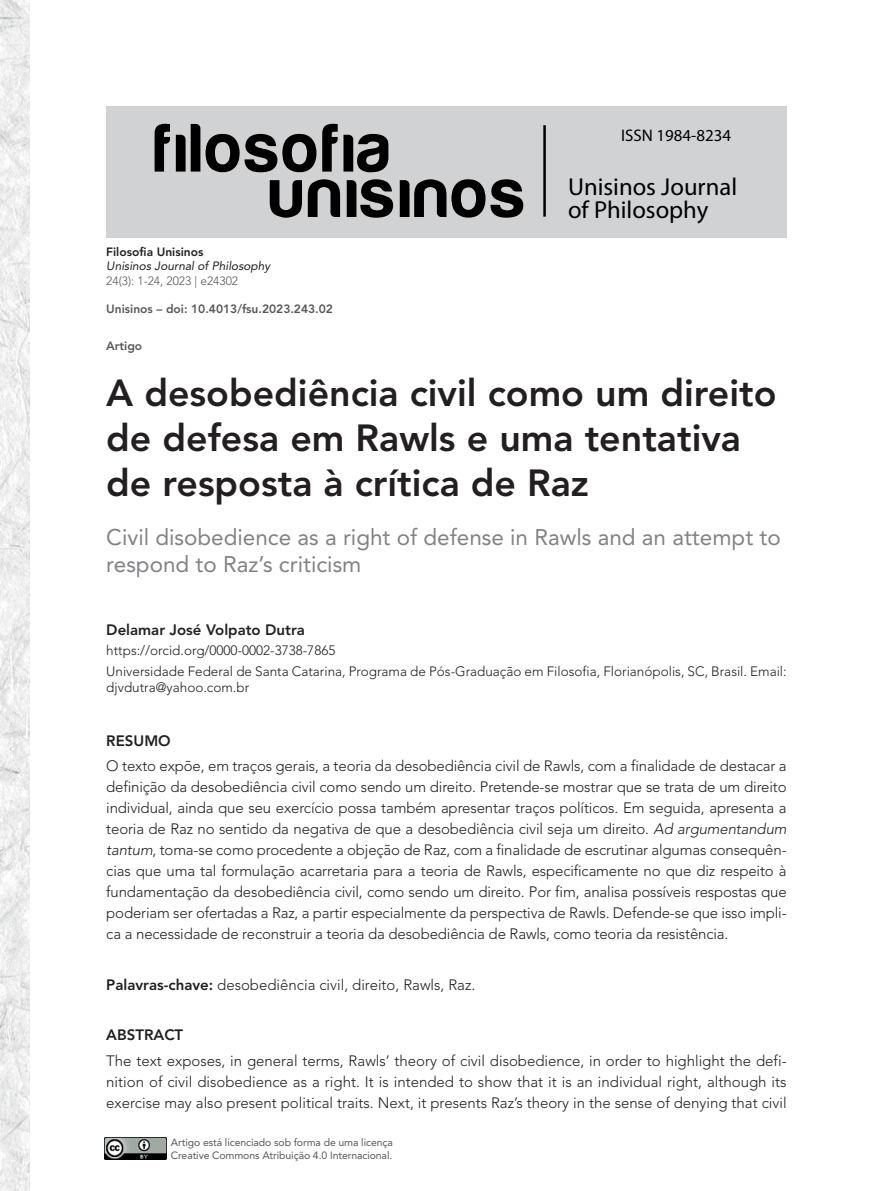
<style>
.page{position:relative;width:893px;height:1191px;background:#fff}
.page>*{position:absolute;margin:0;border:0;box-sizing:border-box;transform-origin:0 0}
.t1{font:800 37.5px/45px "Avenir";color:#231f20}
.t2{font:24.6px/22.2px "Myriad Pro";color:#000001}
.t3{font:22.5px/27px "Avenir";color:#808285}
.t4{font:16.8px "Myriad Pro";color:#000001}
.t5{font:300 15px/21px "Avenir";color:#231f20;text-align:justify}
.t6{font:800 15px "Avenir";color:#231f20}
.t7{font:300 13.5px/20.4px "Avenir";color:#231f20}
.t8{font:800 12px "Avenir";color:#57585a}
.t9{font:italic 12px "Avenir";color:#231f20}
.t10{font:300 12px "Avenir";color:#57585a}
.t11{font:800 12px "Avenir";color:#231f20}
.t12{font:10.5px/12.6px "Avenir";letter-spacing:-.01em;color:#57585a}
.s1{font-style:italic}
.s2{font-weight:800}
</style>
<div class="page">
<img style="left:0;top:0;width:29px;height:1191px">
<img style="left:105px;top:1137px;width:62px;height:22px">
<div style="left:106px;top:106px;width:681px;height:132px;background:#d1d2d4"></div>
<svg style="left:155px;top:124px;width:15px;height:48px"></svg>
<svg style="left:176px;top:124px;width:24px;height:48px"></svg>
<svg style="left:206px;top:134px;width:110px;height:38px"></svg>
<svg style="left:322px;top:124px;width:66px;height:48px"></svg>
<svg style="left:270px;top:180px;width:32px;height:38px"></svg>
<svg style="left:308px;top:179px;width:32px;height:38px"></svg>
<svg style="left:347px;top:179px;width:46px;height:39px"></svg>
<svg style="left:400px;top:179px;width:123px;height:39px"></svg>
<hr style="left:543px;top:125px;width:3px;height:92px;background:#000001">
<p class="t4" style="left:621px;top:125px;width:111px">ISSN 1984-8234</p>
<h2 class="t2" style="left:568px;top:176px;width:171px">Unisinos Journal of Philosophy</h2>
<p class="t11" style="left:106px;top:244px;width:99px">Filosofia Unisinos</p>
<p class="t9" style="left:106px;top:259px;width:166px">Unisinos Journal of Philosophy</p>
<p class="t10" style="left:106px;top:273px;width:133px">24(3): 1-24, 2023 | e24302</p>
<p class="t8" style="left:106px;top:302px;width:228px">Unisinos – doi: 10.4013/fsu.2023.243.02</p>
<p class="t8" style="left:106px;top:339px;width:38px">Artigo</p>
<h1 class="t1" style="left:106px;top:370px;width:672px">A desobediência civil como um direito de defesa em Rawls e uma tentativa de resposta à crítica de Raz</h1>
<h3 class="t3" style="left:106px;top:524px;width:676px">Civil disobedience as a right of defense in Rawls and an attempt to respond to Raz’s criticism</h3>
<p class="t6" style="left:106px;top:621px;width:200px">Delamar José Volpato Dutra</p>
<p class="t7" style="left:106px;top:640px;width:682px">https://orcid.org/0000-0002-3738-7865<br>Universidade Federal de Santa Catarina, Programa de Pós-Graduação em Filosofia, Florianópolis, SC, Brasil. Email:</p>
<p class="t7" style="left:106px;top:677px;width:144px">djvdutra@yahoo.com.br</p>
<p class="t6" style="left:106px;top:732px;width:66px">RESUMO</p>
<p class="t5" style="left:106px;top:755px;width:682px">O texto expõe, em traços gerais, a teoria da desobediência civil de Rawls, com a finalidade de destacar a definição da desobediência civil como sendo um direito. Pretende-se mostrar que se trata de um direito individual, ainda que seu exercício possa também apresentar traços políticos. Em seguida, apresenta a teoria de Raz no sentido da negativa de que a desobediência civil seja um direito. <span class="s1">Ad argumentandum tantum</span>, toma-se como procedente a objeção de Raz, com a finalidade de escrutinar algumas consequên&shy;cias que uma tal formulação acarretaria para a teoria de Rawls, especificamente no que diz respeito à fundamentação da desobediência civil, como sendo um direito. Por fim, analisa possíveis respostas que poderiam ser ofertadas a Raz, a partir especialmente da perspectiva de Rawls. Defende-se que isso impli&shy;ca a necessidade de reconstruir a teoria da desobediência de Rawls, como teoria da resistência.</p>
<p class="t5" style="left:106px;top:974px;width:371px"><span class="s2">Palavras-chave:</span> desobediência civil, direito, Rawls, Raz.</p>
<p class="t6" style="left:106px;top:1026px;width:78px">ABSTRACT</p>
<p class="t5" style="left:106px;top:1050px;width:682px">The text exposes, in general terms, Rawls’ theory of civil disobedience, in order to highlight the defi&shy;nition of civil disobedience as a right. It is intended to show that it is an individual right, although its exercise may also present political traits. Next, it presents Raz’s theory in the sense of denying that civil</p>
<p class="t12" style="left:171px;top:1136px;width:224px">Artigo está licenciado sob forma de uma licença<br>Creative Commons Atribuição 4.0 Internacional.</p>
</div>
